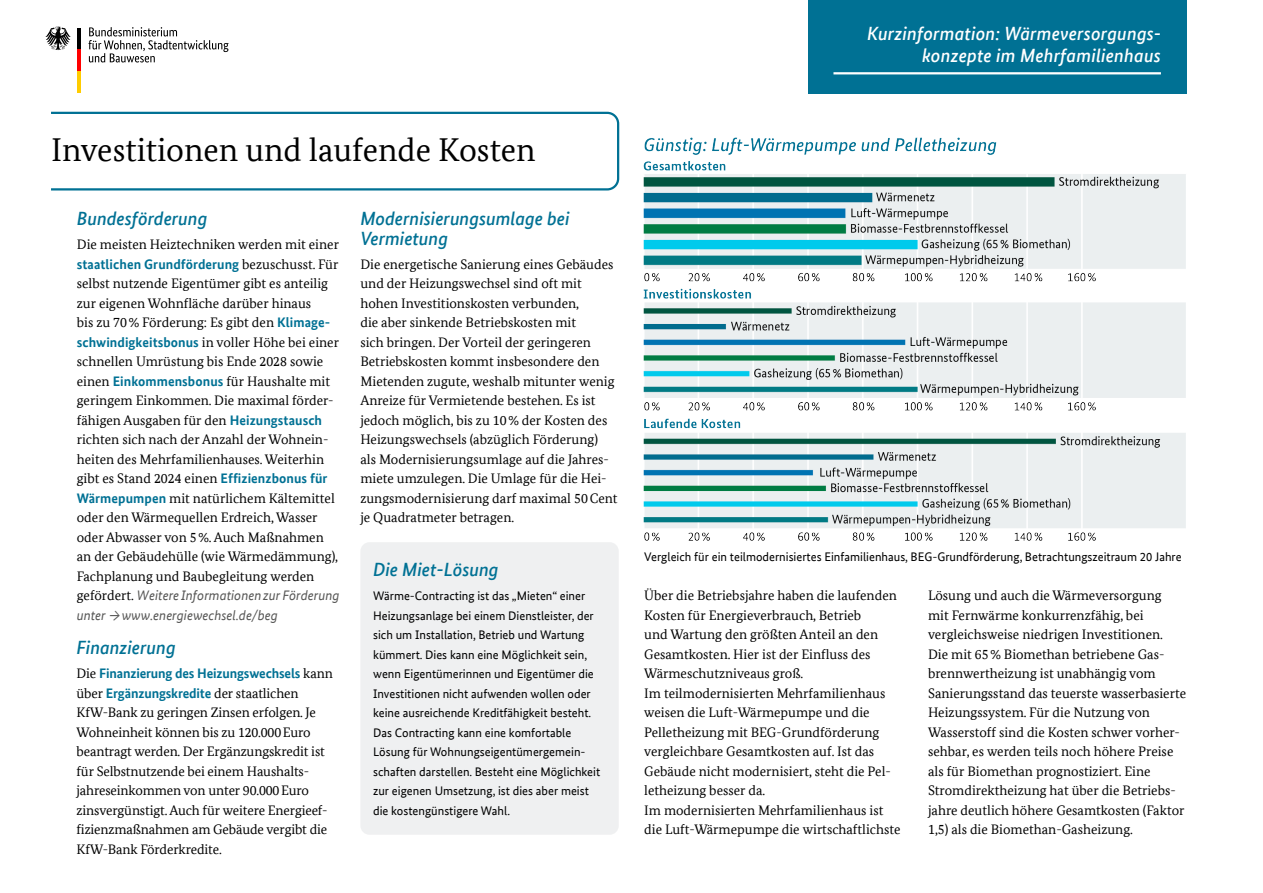
<style>
.page{position:relative;width:1263px;height:893px;background:#fff}
.page>*{position:absolute;margin:0;border:0;box-sizing:border-box;transform-origin:0 0}
.Überschrift_2_Hierarchie_NEU{font:33px "Bundes Serif Web";color:#000}
.Zwischenüberschrift_3_Hierarchie_NEU{font:italic 500 18.75px/19.5px "Bundes Sans Web";color:#007194}
.t1{font:italic 500 18.75px/22.5px "Bundes Sans Web";letter-spacing:.01em;color:#fff;text-align:right}
.Text_Fließtext_NEU_9{font:13.8px/19.5px "Bundes Serif Web";color:#000}
.Infokasten_NEU{font:12.45px/19.5px "Bundes Sans Web";color:#000}
.s1{font-family:"Bundes Sans Web";font-weight:700;color:#007194}
.s2{font-family:"Bundes Sans Web";font-style:italic;color:#575756}
</style>
<div class="page">
<svg style="left:88px;top:27px;width:141px;height:35px"></svg>
<svg style="left:45px;top:27px;width:26px;height:23px"></svg>
<hr style="left:77px;top:28px;width:4px;height:21px;background:#000">
<hr style="left:77px;top:49px;width:4px;height:22px;background:#f00">
<hr style="left:77px;top:71px;width:4px;height:22px;background:#fc0">
<div style="left:807px;top:0;width:379px;height:93px;background:#007194"></div>
<hr style="left:833px;top:72px;width:328px;height:2px;background:#fff">
<svg style="left:51px;top:111px;width:569px;height:80px"></svg>
<div style="left:360px;top:542px;width:259px;height:293px;background:#eff0f1;border-radius:9px"></div>
<img style="left:644px;top:137px;width:542px;height:404px">
<h2 class="t1" style="left:867px;top:22px;width:296px">Kurzinformation: Wärmeversorgungs&shy;konzepte im Mehrfamilienhaus</h2>
<h1 class="Überschrift_2_Hierarchie_NEU" style="left:51px;top:130px;width:486px">Investitionen und laufende Kosten</h1>
<h2 class="Zwischenüberschrift_3_Hierarchie_NEU" style="left:77px;top:209px;width:132px">Bundesförderung</h2>
<p class="Text_Fließtext_NEU_9" style="left:77px;top:234px;width:264px">Die meisten Heiztechniken werden mit einer <span class="s1">staatlichen Grundförderung</span> bezuschusst. Für selbst nutzende Eigentümer gibt es anteilig zur eigenen Wohnfläche darüber hinaus<br>bis zu 70% Förderung: Es gibt den <span class="s1">Klimage&shy;schwindigkeitsbonus</span> in voller Höhe bei einer schnellen Umrüstung bis Ende 2028 sowie einen <span class="s1">Einkommensbonus</span> für Haushalte mit geringem Einkommen. Die maximal förder&shy;fähigen Ausgaben für den <span class="s1">Heizungstausch </span>richten sich nach der Anzahl der Wohnein&shy;heiten des Mehrfamilienhauses. Weiterhin gibt es Stand 2024 einen <span class="s1">Effizienzbonus für Wärmepumpen</span> mit natürlichem Kältemittel oder den Wärmequellen Erdreich, Wasser oder Abwasser von 5%. Auch Maßnahmen an der Gebäudehülle (wie Wärmedämmung), Fachplanung und Baubegleitung werden gefördert. <span class="s2">Weitere Informationenzur Förderung unter →www.energiewechsel.de/beg</span></p>
<h2 class="Zwischenüberschrift_3_Hierarchie_NEU" style="left:77px;top:638px;width:101px">Finanzierung</h2>
<p class="Text_Fließtext_NEU_9" style="left:77px;top:663px;width:258px">Die <span class="s1">Finanzierung des Heizungswechsels</span> kann über <span class="s1">Ergänzungskredite</span> der staatlichen KfW-Bank zu geringen Zinsen erfolgen. Je Wohneinheit können bis zu 120.000Euro beantragt werden. Der Ergänzungskredit ist für Selbstnutzende bei einem Haushalts&shy;jahreseinkommen von unter 90.000Euro zinsvergünstigt. Auch für weitere Energieef&shy;fizienzmaßnahmen am Gebäude vergibt die KfW-Bank Förderkredite.</p>
<h2 class="Zwischenüberschrift_3_Hierarchie_NEU" style="left:360px;top:209px;width:211px">Modernisierungsumlage bei<br>Vermietung</h2>
<p class="Text_Fließtext_NEU_9" style="left:360px;top:254px;width:259px">Die energetische Sanierung eines Gebäudes und der Heizungswechsel sind oft mit hohen Investitionskosten verbunden,<br>die aber sinkende Betriebskosten mit<br>sich bringen. Der Vorteil der geringeren Betriebskosten kommt insbesondere den Mietenden zugute, weshalb mitunter wenig Anreize für Vermietende bestehen. Es ist jedoch möglich, bis zu 10% der Kosten des Heizungswechsels (abzüglich Förderung)<br>als Modernisierungsumlage auf die Jahres&shy;miete umzulegen. Die Umlage für die Hei&shy;zungsmodernisierung darf maximal 50Cent je Quadratmeter betragen.</p>
<h2 class="Zwischenüberschrift_3_Hierarchie_NEU" style="left:373px;top:560px;width:127px">Die Miet-Lösung</h2>
<p class="Infokasten_NEU" style="left:373px;top:586px;width:229px">Wärme-Contracting ist das „Mieten“ einer Heizungsanlage bei einem Dienstleister, der sich um Installation, Betrieb und Wartung kümmert. Dies kann eine Möglichkeit sein, wenn Eigentümerinnen und Eigentümer die Investitionen nicht aufwenden wollen oder keine ausreichende Kreditfähigkeit besteht.<br>Das Contracting kann eine komfortable Lösung für Wohnungseigentümergemein&shy;schaften darstellen. Besteht eine Möglichkeit zur eigenen Umsetzung, ist dies aber meist die kostengünstigere Wahl.</p>
<p class="Infokasten_NEU" style="left:644px;top:547px;width:539px">Vergleich für ein teilmodernisiertes Einfamilienhaus, BEG-Grundförderung, Betrachtungszeitraum 20 Jahre</p>
<p class="Text_Fließtext_NEU_9" style="left:644px;top:585px;width:254px">Über die Betriebsjahre haben die laufenden Kosten für Energieverbrauch, Betrieb<br>und Wartung den größten Anteil an den Gesamtkosten. Hier ist der Einfluss des Wärmeschutzniveaus groß.</p>
<p class="Text_Fließtext_NEU_9" style="left:644px;top:683px;width:258px">Im teilmodernisierten Mehrfamilienhaus weisen die Luft-Wärmepumpe und die Pelletheizung mit BEG-Grundförderung vergleichbare Gesamtkosten auf. Ist das Gebäude nicht modernisiert, steht die Pel&shy;letheizung besser da.<br>Im modernisierten Mehrfamilienhaus ist die Luft-Wärmepumpe die wirtschaftlichste</p>
<p class="Text_Fließtext_NEU_9" style="left:928px;top:585px;width:260px">Lösung und auch die Wärmeversorgung<br>mit Fernwärme konkurrenzfähig, bei vergleichsweise niedrigen Investitionen.<br>Die mit 65% Biomethan betriebene Gas&shy;brennwertheizung ist unabhängig vom Sanierungsstand das teuerste wasserbasierte Heizungssystem. Für die Nutzung von Wasserstoff sind die Kosten schwer vorher&shy;sehbar, es werden teils noch höhere Preise als für Biomethan prognostiziert. Eine Stromdirektheizung hat über die Betriebs&shy;jahre deutlich höhere Gesamtkosten (Faktor 1,5) als die Biomethan-Gasheizung.</p>
</div>
